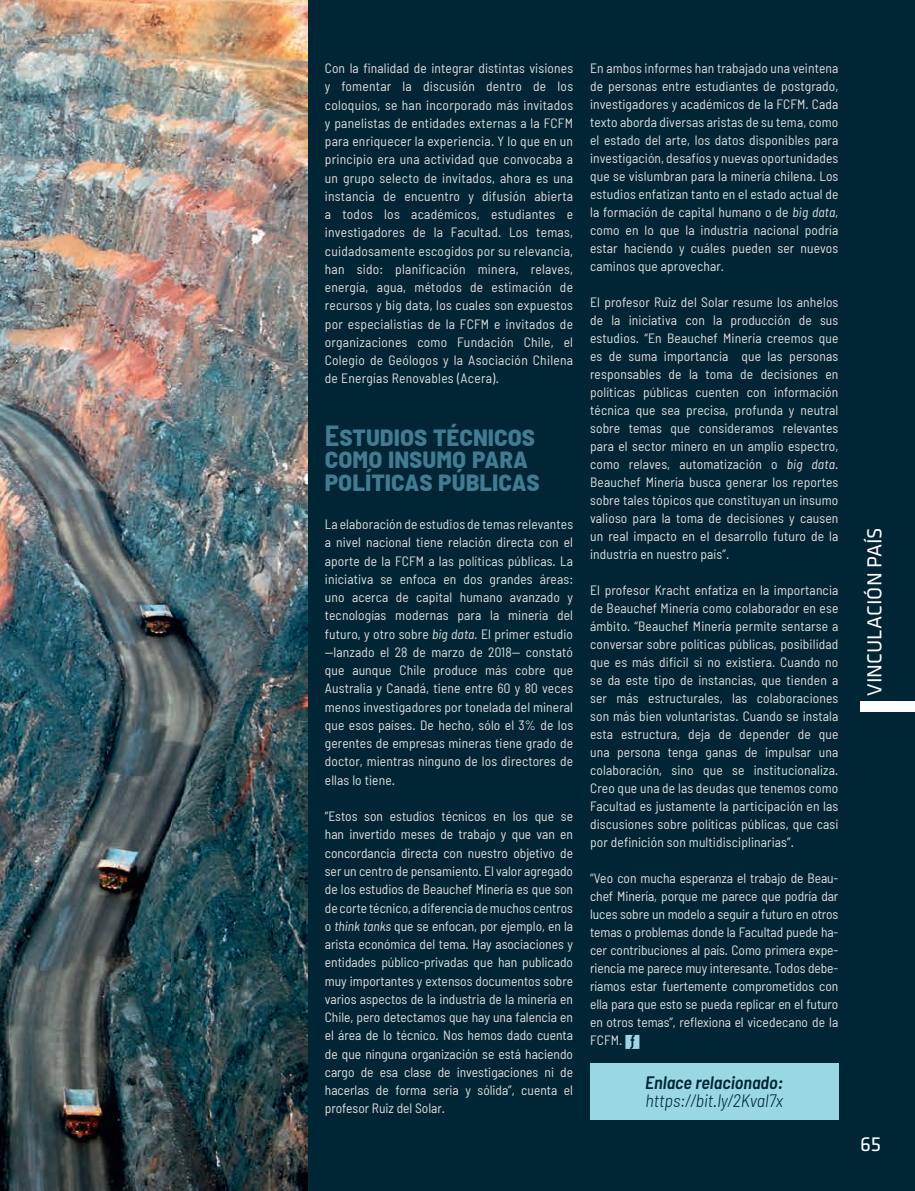
<style>
.page{position:relative;width:915px;height:1191px;background:#fff}
.page>*{position:absolute;margin:0;border:0;box-sizing:border-box;transform-origin:0 0}
.t1{font:700 semi-condensed 28.5px/22.8px "Barlow";color:#417c90}
.t2{font:21px "Klavika";color:#fff}
.t3{font:italic 300 semi-condensed 18px "Barlow";color:#002535}
.t4{font:italic 600 semi-condensed 18px "Barlow";color:#002535}
.t5{font:semi-condensed 13.5px/18px "Barlow";letter-spacing:.01em;color:#e0dfde;text-align:justify}
.s1{color:#002535}
.s2{font-style:italic}
</style>
<div class="page">
<div style="left:0;top:0;width:914px;height:1191px;background:#002535"></div>
<div style="left:860px;top:702px;width:54px;height:10px;background:#fff"></div>
<svg style="left:625px;top:1034px;width:14px;height:15px"></svg>
<img style="left:0;top:0;width:308px;height:1191px">
<div style="left:590px;top:1063px;width:248px;height:56px;background:#99d8e3"></div>
<p class="t5" style="left:325px;top:59px;width:250px">Con la finalidad de integrar distintas visiones y fomentar la discusión dentro de los coloquios, se han incorporado más invitados y panelistas de entidades externas a la FCFM para enriquecer la experiencia. Y lo que en un principio era una actividad que convocaba a un grupo selecto de invitados, ahora es una instancia de encuentro y difusión abierta a todos los académicos, estudiantes e investigadores de la Facultad. Los temas, cuidadosamente escogidos por su relevancia, han sido: planificación minera, relaves, energía, agua, métodos de estimación de recursos y big data, los cuales son expuestos por especialistias de la FCFM e invitados de organizaciones como Fundación Chile, el Colegio de Geólogos y la Asociación Chilena de Energías Renovables (Acera).</p>
<h1 class="t1" style="left:325px;top:423px;width:230px">Estudios técnicos como insumo para políticas públicas<span class="s1">s</span></h1>
<p class="t5" style="left:325px;top:515px;width:250px">La elaboración de estudios de temas relevantes a nivel nacional tiene relación directa con el aporte de la FCFM a las políticas públicas. La iniciativa se enfoca en dos grandes áreas: uno acerca de capital humano avanzado y tecnologías modernas para la minería del futuro, y otro sobre <span class="s2">big data.</span> El primer estudio —lanzado el 28 de marzo de 2018— constató que aunque Chile produce más cobre que Australia y Canadá, tiene entre 60 y 80 veces menos investigadores por tonelada del mineral que esos países. De hecho, sólo el 3% de los gerentes de empresas mineras tiene grado de doctor, mientras ninguno de los directores de ellas lo tiene.</p>
<p class="t5" style="left:325px;top:807px;width:250px">“Estos son estudios técnicos en los que se han invertido meses de trabajo y que van en concordancia directa con nuestro objetivo de ser un centro de pensamiento. El valor agregado de los estudios de Beauchef Minería es que son de corte técnico, a diferencia de muchos centros o <span class="s2">think tanks</span> que se enfocan, por ejemplo, en la arista económica del tema. Hay asociaciones y entidades público-privadas que han publicado muy importantes y extensos documentos sobre varios aspectos de la industria de la minería en Chile, pero detectamos que hay una falencia en el área de lo técnico. Nos hemos dado cuenta de que ninguna organización se está haciendo cargo de esa clase de investigaciones ni de hacerlas de forma seria y sólida”, cuenta el profesor Ruiz del Solar.</p>
<p class="t5" style="left:590px;top:59px;width:250px">En ambos informes han trabajado una veintena de personas entre estudiantes de postgrado, investigadores y académicos de la FCFM. Cada texto aborda diversas aristas de su tema, como el estado del arte, los datos disponibles para investigación, desafíos y nuevas oportunidades que se vislumbran para la minería chilena. Los estudios enfatizan tanto en el estado actual de la formación de capital humano o de <span class="s2">big data, </span>como en lo que la industria nacional podría estar haciendo y cuáles pueden ser nuevos caminos que aprovechar.</p>
<p class="t5" style="left:590px;top:293px;width:250px">El profesor Ruiz del Solar resume los anhelos de la iniciativa con la producción de sus estudios. “En Beauchef Minería creemos que es de suma importancia que las personas responsables de la toma de decisiones en políticas públicas cuenten con información técnica que sea precisa, profunda y neutral sobre temas que consideramos relevantes para el sector minero en un amplio espectro, como relaves, automatización o <span class="s2">big data</span>.<br>Beauchef Minería busca generar los reportes sobre tales tópicos que constituyan un insumo valioso para la toma de decisiones y causen un real impacto en el desarrollo futuro de la industria en nuestro país”.</p>
<p class="t5" style="left:590px;top:581px;width:250px">El profesor Kracht enfatiza en la importancia de Beauchef Minería como colaborador en ese ámbito. “Beauchef Minería permite sentarse a conversar sobre políticas públicas, posibilidad que es más difícil si no existiera. Cuando no se da este tipo de instancias, que tienden a ser más estructurales, las colaboraciones son más bien voluntaristas. Cuando se instala esta estructura, deja de depender de que una persona tenga ganas de impulsar una colaboración, sino que se institucionaliza.<br>Creo que una de las deudas que tenemos como Facultad es justamente la participación en las discusiones sobre políticas públicas, que casi por definición son multidisciplinarias”.</p>
<p class="t5" style="left:590px;top:869px;width:250px">“Veo con mucha esperanza el trabajo de Beau&shy;chef Minería, porque me parece que podría dar luces sobre un modelo a seguir a futuro en otros temas o problemas donde la Facultad puede ha&shy;cer contribuciones al país. Como primera expe&shy;riencia me parece muy interesante. Todos debe&shy;ríamos estar fuertemente comprometidos con ella para que esto se pueda replicar en el futuro en otros temas”, reflexiona el vicedecano de la FCFM.</p>
<h3 class="t4" style="left:645px;top:1071px;width:139px">Enlace relacionado:</h3>
<h3 class="t3" style="left:645px;top:1089px;width:139px">https://bit.ly/2Kval7x</h3>
<h2 class="t2" style="left:862px;top:696px;width:170px;rotate:-90deg">VINCULACIÓN PAÍS</h2>
<h2 class="t2" style="left:859px;top:1133px;width:23px">65</h2>
</div>
